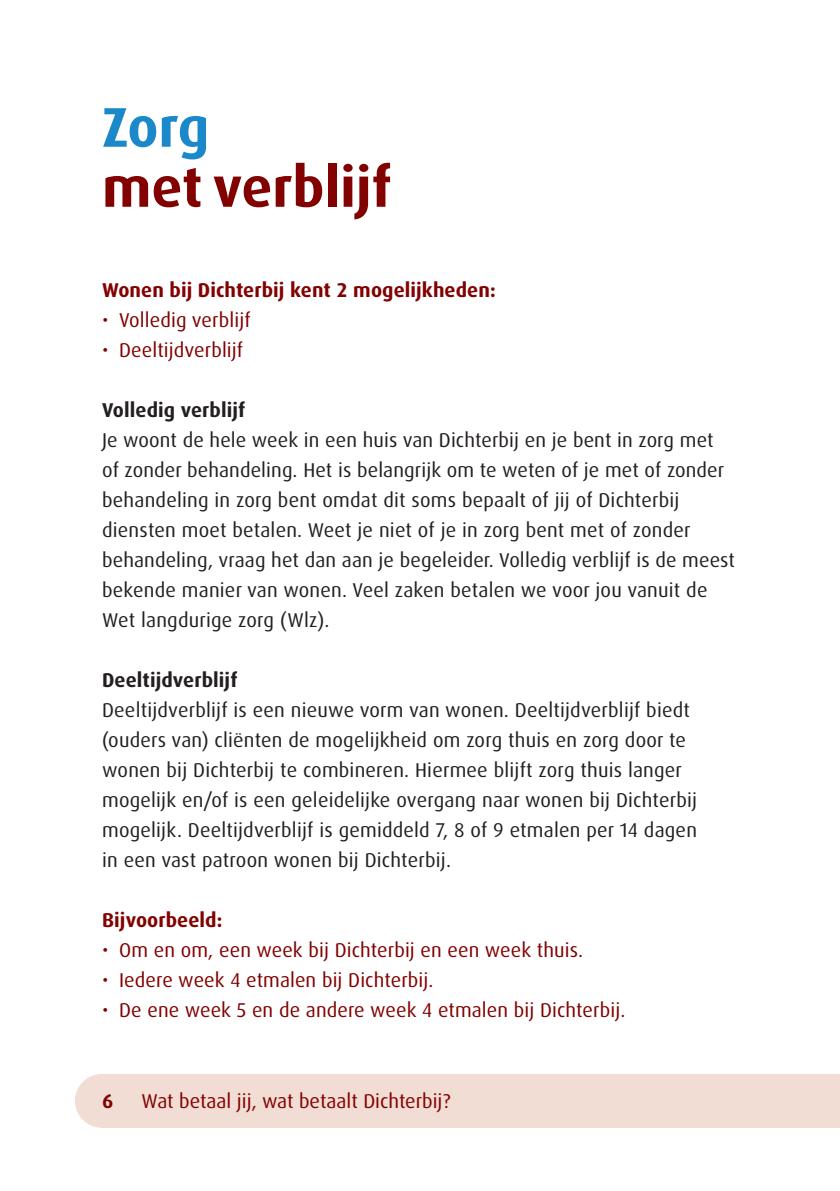
<style>
.page{position:relative;width:840px;height:1191px;background:#fff}
.page>*{position:absolute;margin:0;border:0;box-sizing:border-box;transform-origin:0 0}
.tussenkopje{font:700 56px "Dax Pro";color:#820101}
.tussenkopje-2{font:700 56px "Dax Pro";color:#1b88c9}
.broodtekst{font:20px/30px "Dax Pro";letter-spacing:.01em;color:#231f20}
.broodtekst-2{font:20px "Dax Pro";letter-spacing:.005em;color:#820101}
.tussenkopje-3{font:700 20px "Dax Pro";letter-spacing:.005em;color:#820101}
.tussenkopje-4{font:700 20px "Dax Pro";letter-spacing:.005em;color:#231f20}
</style>
<div class="page">
<div style="left:102px;top:1074px;width:737px;height:53px;background:#f1ddd3"></div>
<div style="left:75px;top:1074px;width:54px;height:53px;background:#f1ddd3;border-radius:50%"></div>
<p class="tussenkopje-2" style="left:102px;top:90px;width:109px">Zorg</p>
<p class="tussenkopje" style="left:102px;top:150px;width:290px">met verblijf</p>
<p class="tussenkopje-3" style="left:102px;top:277px;width:395px">Wonen bij Dichterbij kent 2 mogelijkheden:</p>
<p class="broodtekst-2" style="left:102px;top:307px;width:150px">• Volledig verblijf</p>
<p class="broodtekst-2" style="left:102px;top:337px;width:142px">• Deeltijdverblijf</p>
<p class="tussenkopje-4" style="left:102px;top:397px;width:144px">Volledig verblijf</p>
<p class="broodtekst" style="left:102px;top:425px;width:634px">Je woont de hele week in een huis van Dichterbij en je bent in zorg met of zonder behandeling. Het is belangrijk om te weten of je met of zonder behandeling in zorg bent omdat dit soms bepaalt of jij of Dichterbij diensten moet betalen. Weet je niet of je in zorg bent met of zonder behandeling, vraag het dan aan je begeleider. Volledig verblijf is de meest bekende manier van wonen. Veel zaken betalen we voor jou vanuit de Wet langdurige zorg (Wlz).</p>
<p class="tussenkopje-4" style="left:102px;top:667px;width:137px">Deeltijdverblijf</p>
<p class="broodtekst" style="left:102px;top:695px;width:596px">Deeltijdverblijf is een nieuwe vorm van wonen. Deeltijdverblijf biedt (ouders van) cliënten de mogelijkheid om zorg thuis en zorg door te wonen bij Dichterbij te combineren. Hiermee blijft zorg thuis langer mogelijk en/of is een geleidelijke overgang naar wonen bij Dichterbij mogelijk. Deeltijdverblijf is gemiddeld 7, 8 of 9 etmalen per 14 dagen in een vast patroon wonen bij Dichterbij.</p>
<p class="tussenkopje-3" style="left:102px;top:907px;width:122px">Bijvoorbeeld:</p>
<p class="broodtekst-2" style="left:102px;top:937px;width:482px">• Om en om, een week bij Dichterbij en een week thuis.</p>
<p class="broodtekst-2" style="left:102px;top:967px;width:333px">• Iedere week 4 etmalen bij Dichterbij.</p>
<p class="broodtekst-2" style="left:102px;top:997px;width:524px">• De ene week 5 en de andere week 4 etmalen bij Dichterbij.</p>
<p class="tussenkopje-3" style="left:102px;top:1087px;width:13px">6</p>
<p class="broodtekst-2" style="left:141px;top:1087px;width:310px">Wat betaal jij, wat betaalt Dichterbij?</p>
</div>
